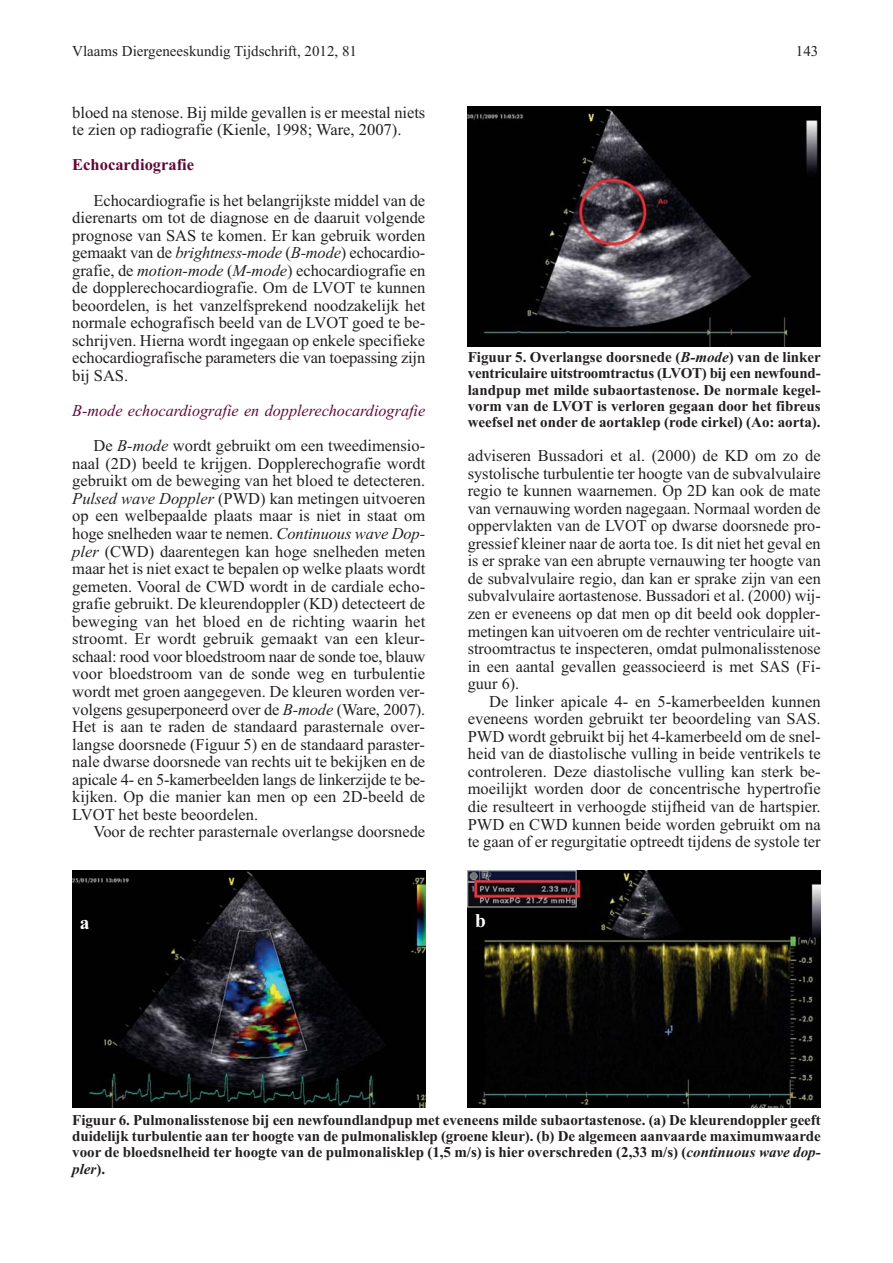
<style>
.page{position:relative;width:893px;height:1263px;background:#fff}
.page>*{position:absolute;margin:0;border:0;box-sizing:border-box;transform-origin:0 0}
.t1{font:700 19.5px "Times New Roman";color:#fff}
.t2{font:16.5px/17.5px "Times New Roman";color:#231f20;text-align:justify}
.t3{font:italic 16.5px/35.1px "Times New Roman";color:#5f0836;text-align:right}
.t4{font:700 16.5px "Times New Roman";color:#5f0836}
.t5{font:700 15px/16.2px "Times New Roman";color:#231f20;text-align:justify}
.t6{font:15px "Times New Roman";color:#231f20}
.s1{font-style:italic}
.s2{font-style:normal;color:#231f20}
.s3{color:#231f20}
</style>
<div class="page">
<img style="left:468px;top:106px;width:353px;height:241px">
<img style="left:72px;top:870px;width:353px;height:237px">
<img style="left:468px;top:870px;width:353px;height:237px">
<p class="t6" style="left:72px;top:46px;width:286px">Vlaams Diergeneeskundig Tijdschrift, 2012, 81</p>
<p class="t6" style="left:796px;top:46px;width:24px">143</p>
<p class="t2" style="left:72px;top:105px;width:354px">bloed na stenose. Bij milde gevallen is er meestal niets te zien op radiografie (Kienle, 1998; Ware, 2007).</p>
<p class="t4" style="left:72px;top:159px;width:123px">Echocardiografie</p>
<p class="t2" style="left:72px;top:193px;width:354px;text-indent:21px">Echocardiografie is het belangrijkste middel van de dierenarts om tot de diagnose en de daaruit volgende prognose van SAS te komen. Er kan gebruik worden gemaakt van de <span class="s1">brightness-mode</span> (<span class="s1">B-mode</span>) echocardio&shy;grafie, de <span class="s1">motion-mode</span> (<span class="s1">M-mode</span>) echocardiografie en de dopplerechocardiografie. Om de LVOT te kunnen beoordelen, is het vanzelfsprekend noodzakelijk het normale echografisch beeld van de LVOT goed te be&shy;schrijven. Hierna wordt ingegaan op enkele specifieke echocardiografische parameters die van toepassing zijn bij SAS.</p>
<p class="t3" style="left:72px;top:395px;width:354px">B-mode echocardiografie en dopplerechocardiografie<br><span class="s2">De</span> <span class="s3">B-mode</span> <span class="s2">wordt gebruikt om een tweedimensio-</span></p>
<p class="t2" style="left:72px;top:456px;width:354px">naal (2D) beeld te krijgen. Dopplerechografie wordt gebruikt om de beweging van het bloed te detecteren.<br><span class="s1">Pulsed wave Doppler</span> (PWD) kan metingen uitvoeren op een welbepaalde plaats maar is niet in staat om hoge snelheden waar te nemen. <span class="s1">Continuous wave Dop&shy;pler</span> (CWD) daarentegen kan hoge snelheden meten maar het is niet exact te bepalen op welke plaats wordt gemeten. Vooral de CWD wordt in de cardiale echo&shy;grafie gebruikt. De kleurendoppler (KD) detecteert de beweging van het bloed en de richting waarin het stroomt. Er wordt gebruik gemaakt van een kleur&shy;schaal: rood voor bloedstroom naar de sonde toe, blauw voor bloedstroom van de sonde weg en turbulentie wordt met groen aangegeven. De kleuren worden ver&shy;volgens gesuperponeerd over de <span class="s1">B-mode</span> (Ware, 2007).<br>Het is aan te raden de standaard parasternale over&shy;langse doorsnede (Figuur 5) en de standaard paraster&shy;nale dwarse doorsnede van rechts uit te bekijken en de apicale 4- en 5-kamerbeelden langs de linkerzijde te be&shy;kijken. Op die manier kan men op een 2D-beeld de LVOT het beste beoordelen.</p>
<p class="t2" style="left:94px;top:825px;width:333px">Voor de rechter parasternale overlangse doorsnede</p>
<p class="t5" style="left:468px;top:351px;width:355px">Figuur 5. Overlangse doorsnede (<span class="s1">B-mode</span>) van de linker ventriculaire uitstroomtractus (LVOT) bij een newfound&shy;landpup met milde subaortastenose. De normale kegel&shy;vorm van de LVOT is verloren gegaan door het fibreus weefsel net onder de aortaklep (rode cirkel) (Ao: aorta).</p>
<p class="t2" style="left:468px;top:448px;width:354px">adviseren Bussadori et al. (2000) de KD om zo de systolische turbulentie ter hoogte van de subvalvulaire regio te kunnen waarnemen. Op 2D kan ook de mate van vernauwing worden nagegaan. Normaal worden de oppervlakten van de LVOT op dwarse doorsnede pro&shy;gressief kleiner naar de aorta toe. Is dit niet het geval en is er sprake van een abrupte vernauwing ter hoogte van de subvalvulaire regio, dan kan er sprake zijn van een subvalvulaire aortastenose. Bussadori et al. (2000) wij&shy;zen er eveneens op dat men op dit beeld ook doppler&shy;metingen kan uitvoeren om de rechter ventriculaire uit&shy;stroomtractus te inspecteren, omdat pulmonalisstenose in een aantal gevallen geassocieerd is met SAS (Fi&shy;guur 6).</p>
<p class="t2" style="left:468px;top:694px;width:354px;text-indent:21px">De linker apicale 4- en 5-kamerbeelden kunnen eveneens worden gebruikt ter beoordeling van SAS.<br>PWD wordt gebruikt bij het 4-kamerbeeld om de snel&shy;heid van de diastolische vulling in beide ventrikels te controleren. Deze diastolische vulling kan sterk be&shy;moeilijkt worden door de concentrische hypertrofie die resulteert in verhoogde stijfheid van de hartspier.<br>PWD en CWD kunnen beide worden gebruikt om na te gaan of er regurgitatie optreedt tijdens de systole ter</p>
<p class="t1" style="left:80px;top:916px;width:11px">a</p>
<p class="t1" style="left:475px;top:914px;width:12px">b</p>
<p class="t5" style="left:72px;top:1113px;width:750px">Figuur 6. Pulmonalisstenose bij een newfoundlandpup met eveneens milde subaortastenose. (a) De kleurendoppler geeft duidelijk turbulentie aan ter hoogte van de pulmonalisklep (groene kleur). (b) De algemeen aanvaarde maximumwaarde voor de bloedsnelheid ter hoogte van de pulmonalisklep (1,5 m/s) is hier overschreden (2,33 m/s) (<span class="s1">continuous wave dop&shy;pler</span>).</p>
</div>
